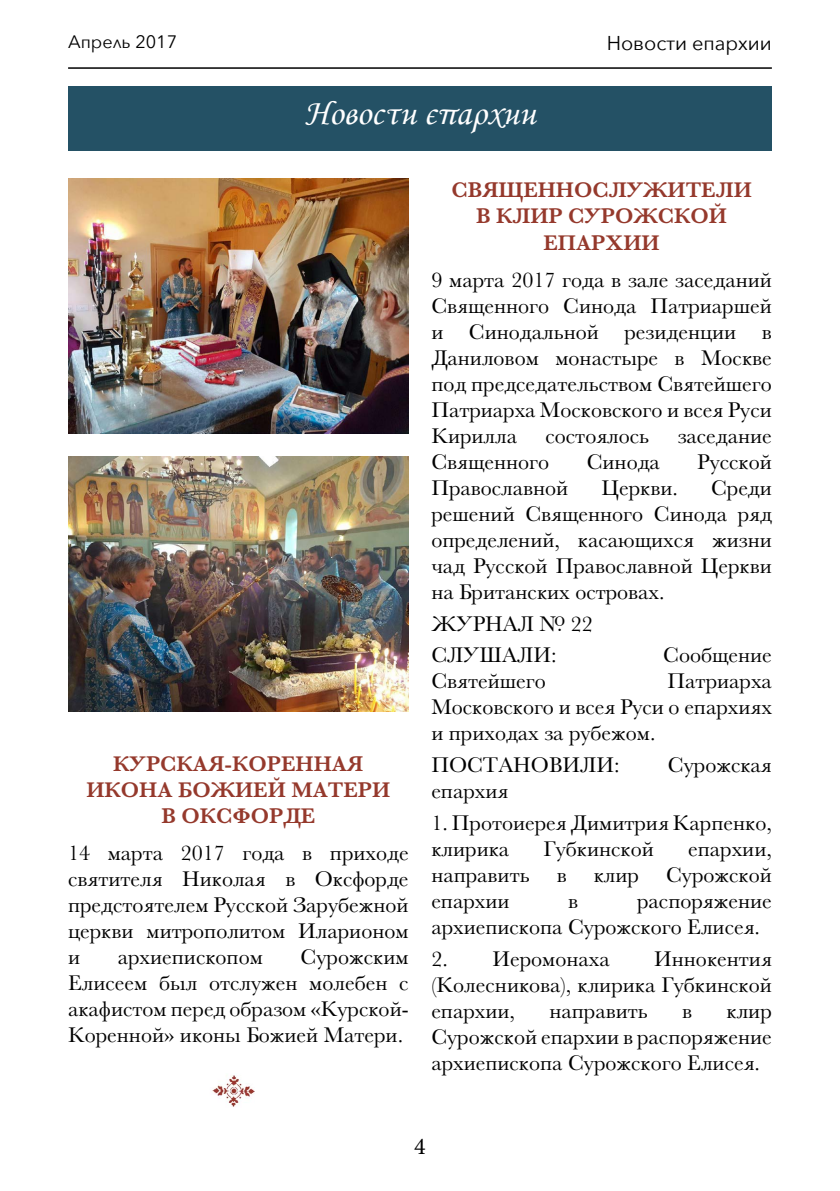
<style>
.page{position:relative;width:840px;height:1191px;background:#fff}
.page>*{position:absolute;margin:0;border:0;box-sizing:border-box;transform-origin:0 0}
.t1{font:36px "NK Monotype Corsiva";color:#fff}
.t2{font:24px "Minion Pro";color:#000}
.t3{font:22px/26px "Baskerville";color:#000;text-align:justify}
.t4{font:600 22px/26px "Baskerville";color:#95392c}
.t5{font:20px "Avenir Next";color:#000}
.t6{font:18px "Avenir Next";color:#000}
</style>
<div class="page">
<hr style="left:68px;top:67px;width:703px;height:2px;background:#000">
<div style="left:68px;top:86px;width:703px;height:64px;background:#245165"></div>
<img style="left:68px;top:179px;width:340px;height:255px">
<img style="left:68px;top:456px;width:340px;height:256px">
<img style="left:212px;top:1075px;width:42px;height:32px">
<p class="t6" style="left:68px;top:26px;width:110px">Апрель 2017</p>
<p class="t5" style="left:606px;top:26px;width:167px">Новости епархии</p>
<h1 class="t1" style="left:304px;top:91px;width:232px">Новости епархии</h1>
<p class="t4" style="left:113px;top:750px;width:17px">КУР</p>
<p class="t4" style="left:160px;top:750px;width:89px">СКАЯ-КОР</p>
<p class="t4" style="left:281px;top:750px;width:84px">ЕННАЯ</p>
<p class="t4" style="left:86px;top:776px;width:19px">ИКОН</p>
<p class="t4" style="left:157px;top:776px;width:41px">А БОЖИ</p>
<p class="t4" style="left:161px;top:776px;width:213px;text-indent:92px">ЕЙ МАТЕРИ<br>В ОКСФОРД</p>
<p class="t4" style="left:301px;top:802px;width:16px">Е</p>
<p class="t3" style="left:68px;top:840px;width:342px">14 марта 2017 года в приходе святителя Николая в Оксфорде предстоятелем Русской Зарубежной церкви митрополитом Иларионом и</p>
<p class="t3" style="left:68px;top:944px;width:342px;text-indent:232px">Сурожским Елисеем был отслужен молебен с акафистом перед образом «Курской-Коренной» иконы Божией Матери.</p>
<p class="t3" style="left:118px;top:944px;width:146px">архиепископом</p>
<p class="t4" style="left:451px;top:177px;width:106px">СВЯЩЕННО</p>
<p class="t4" style="left:592px;top:177px;width:36px">СЛУЖИТ</p>
<p class="t4" style="left:701px;top:177px;width:34px">ЕЛИ</p>
<p class="t4" style="left:476px;top:203px;width:38px">В КЛИР</p>
<p class="t4" style="left:568px;top:203px;width:36px">СУРОЖ</p>
<p class="t4" style="left:657px;top:203px;width:35px">СКОЙ</p>
<p class="t4" style="left:543px;top:229px;width:66px">ЕПАРХИИ</p>
<p class="t3" style="left:431px;top:267px;width:342px">9 марта 2017 года в зале заседаний Священного Синода Патриаршей и Синодальной резиденции в Даниловом монастыре в Москве под председательством Святейшего Патриарха Московского и всея Руси Кирилла</p>
<p class="t3" style="left:545px;top:423px;width:105px">состоялось</p>
<p class="t3" style="left:677px;top:423px;width:96px">заседание</p>
<p class="t3" style="left:431px;top:449px;width:119px">Священного</p>
<p class="t3" style="left:586px;top:449px;width:75px">Синода</p>
<p class="t3" style="left:697px;top:449px;width:76px">Русской</p>
<p class="t3" style="left:431px;top:475px;width:138px">Православной</p>
<p class="t3" style="left:601px;top:475px;width:78px">Церкви.</p>
<p class="t3" style="left:431px;top:475px;width:342px;text-indent:279px">Среди решений Священного Синода ряд определений, касающихся жизни чад Русской Православной Церкви на Британских островах.</p>
<p class="t3" style="left:431px;top:608px;width:163px;line-height:31.6px">ЖУРНАЛ № 22<br>СЛУШАЛИ:</p>
<p class="t3" style="left:662px;top:642px;width:110px">Сообщение</p>
<p class="t3" style="left:431px;top:668px;width:116px">Святейшего</p>
<p class="t3" style="left:431px;top:668px;width:342px;text-indent:236px">Патриарха Московского и всея Руси о епархиях и приходах за рубежом.</p>
<p class="t3" style="left:431px;top:752px;width:190px">ПОСТАНОВИЛИ:</p>
<p class="t3" style="left:667px;top:752px;width:105px">Сурожская</p>
<p class="t3" style="left:431px;top:778px;width:78px">епархия</p>
<p class="t3" style="left:431px;top:810px;width:342px">1. Протоиерея Димитрия Карпенко, клирика</p>
<p class="t3" style="left:543px;top:836px;width:112px">Губкинской</p>
<p class="t3" style="left:431px;top:836px;width:342px;text-indent:257px">епархии, направить в клир Сурожской епархии</p>
<p class="t3" style="left:431px;top:888px;width:342px;text-indent:206px">распоряжение архиепископа Сурожского Елисея.</p>
<p class="t3" style="left:431px;top:945px;width:180px">2. Иеромонаха</p>
<p class="t3" style="left:568px;top:888px;width:12px">в</p>
<p class="t3" style="left:431px;top:945px;width:342px;text-indent:223px">Иннокентия (Колесникова), клирика Губкинской епархии,</p>
<p class="t3" style="left:431px;top:997px;width:342px;text-indent:295px">клир Сурожской епархии в распоряжение архиепископа Сурожского Елисея.</p>
<p class="t3" style="left:549px;top:997px;width:100px">направить</p>
<p class="t3" style="left:681px;top:997px;width:12px">в</p>
<p class="t2" style="left:414px;top:1130px;width:13px">4</p>
</div>
